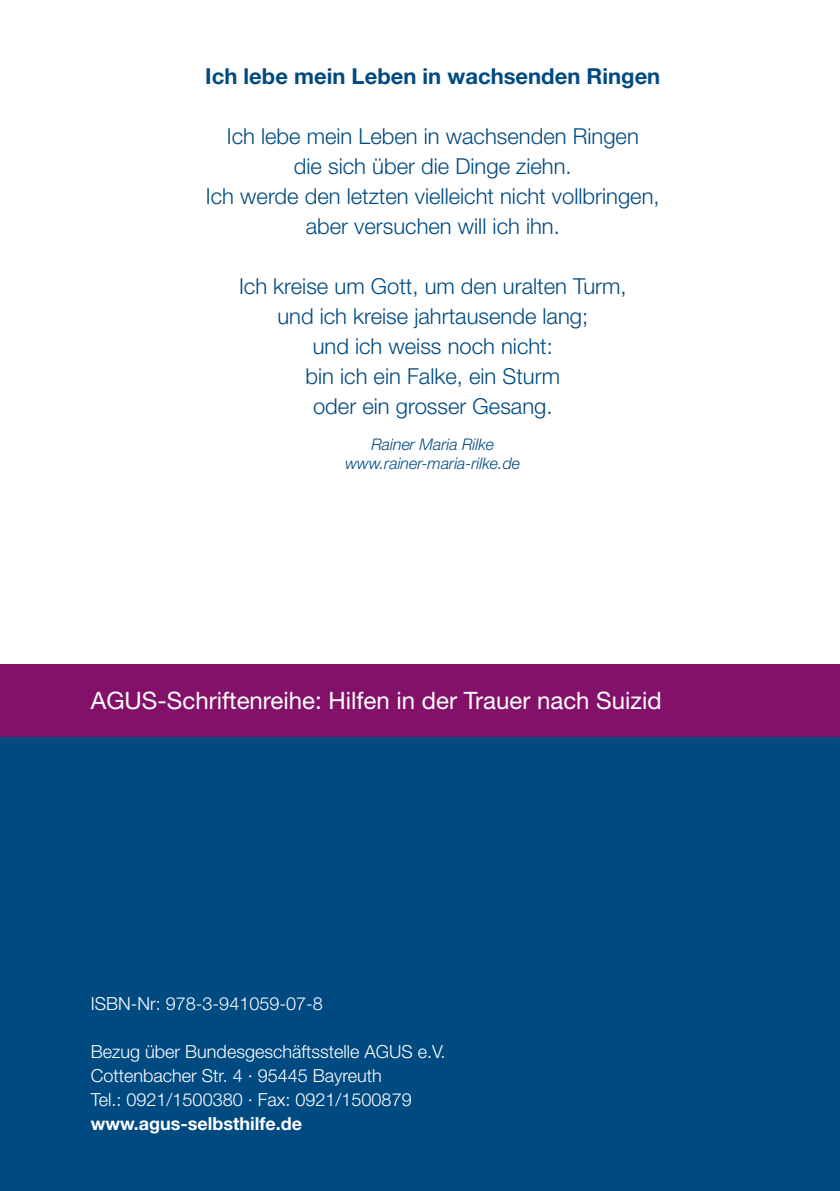
<style>
.page{position:relative;width:840px;height:1191px;background:#fff}
.page>*{position:absolute;margin:0;border:0;box-sizing:border-box;transform-origin:0 0}
.t1{font:24px "Helvetica Neue LT Std";color:#fff}
.t2{font:300 22px/30px "Helvetica Neue LT Std";color:#004a82;text-align:center}
.t3{font:700 22px "Helvetica Neue LT Std";color:#004a82}
.t4{font:300 18px/24px "Helvetica Neue LT Std";color:#fff}
.t5{font:700 18px "Helvetica Neue LT Std";color:#fff}
.t6{font:italic 300 16px/19.2px "Helvetica Neue LT Std";color:#004a82;text-align:center}
</style>
<div class="page">
<div style="left:0;top:663px;width:839px;height:74px;background:#841169"></div>
<div style="left:0;top:737px;width:839px;height:454px;background:#004a82"></div>
<p class="t3" style="left:205px;top:62px;width:456px">Ich lebe mein Leben in wachsenden Ringen</p>
<p class="t2" style="left:206px;top:120px;width:455px">Ich lebe mein Leben in wachsenden Ringen<br>die sich über die Dinge ziehn.<br>Ich werde den letzten vielleicht nicht vollbringen, aber versuchen will ich ihn.</p>
<p class="t2" style="left:239px;top:270px;width:389px">Ich kreise um Gott, um den uralten Turm, und ich kreise jahrtausende lang;<br>und ich weiss noch nicht:<br>bin ich ein Falke, ein Sturm<br>oder ein grosser Gesang.</p>
<p class="t6" style="left:345px;top:434px;width:176px">Rainer Maria Rilke www.rainer-maria-rilke.de</p>
<p class="t1" style="left:91px;top:686px;width:572px">AGUS-Schriftenreihe: Hilfen in der Trauer nach Suizid</p>
<p class="t4" style="left:91px;top:991px;width:233px">ISBN-Nr: 978-3-941059-07-8</p>
<p class="t4" style="left:91px;top:1039px;width:356px">Bezug über Bundesgeschäftsstelle AGUS e.V.<br>Cottenbacher Str. 4 · 95445 Bayreuth<br>Tel.: 0921/1500380 · Fax: 0921/1500879</p>
<p class="t5" style="left:91px;top:1113px;width:213px">www.agus-selbsthilfe.de</p>
</div>
